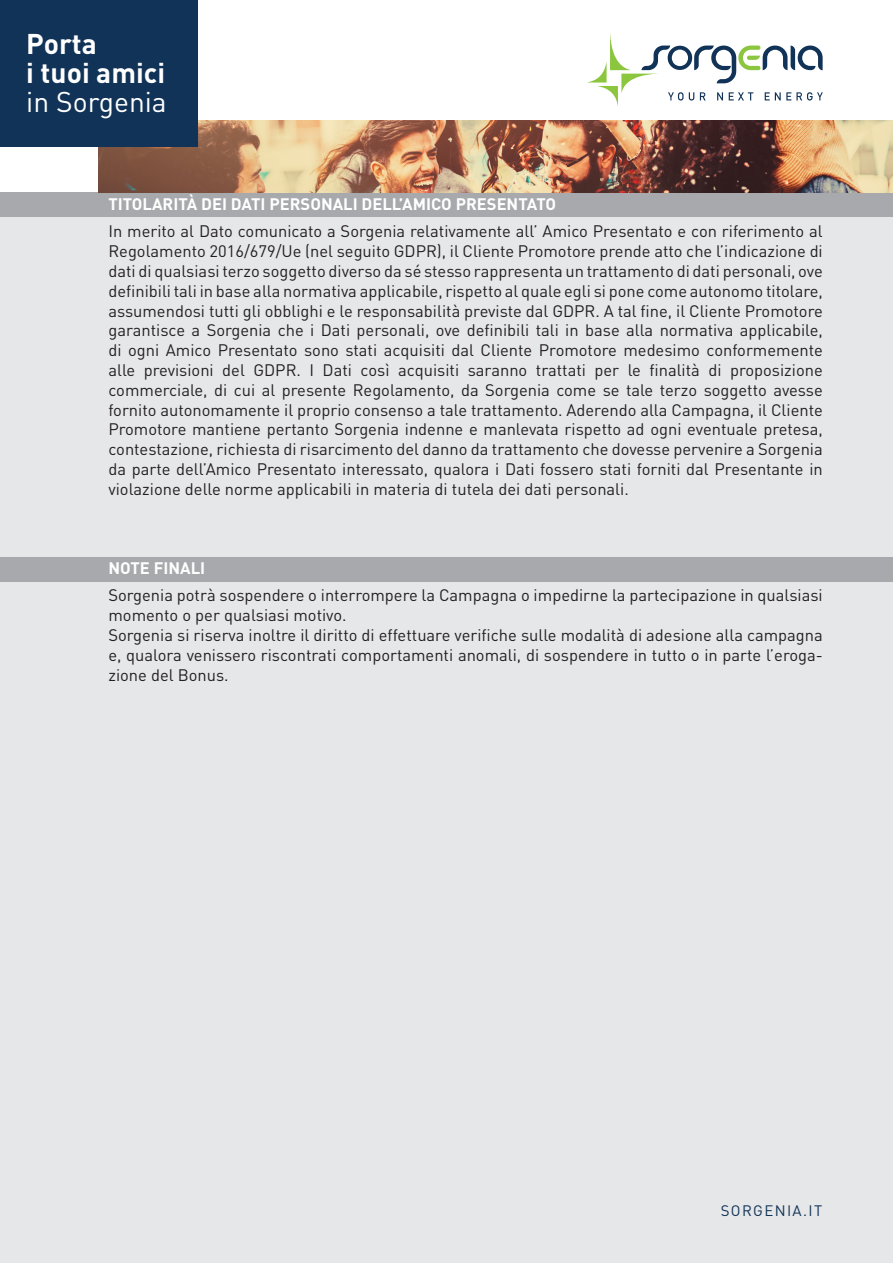
<style>
.page{position:relative;width:893px;height:1263px;background:#fff}
.page>*{position:absolute;margin:0;border:0;box-sizing:border-box;transform-origin:0 0}
.t1{font:700 28.2px "DIN";color:#fff}
.t2{font:28.2px "DIN";color:#fff}
.t3{font:16.5px/19.8px "DIN";color:#231f20;text-align:justify}
.t4{font:700 16.5px "DIN";color:#fff}
.t5{font:15px "DIN";letter-spacing:.09em;color:#113357}
</style>
<div class="page">
<div style="left:0;top:204px;width:893px;height:1059px;background:#e6e7e9"></div>
<div style="left:0;top:192px;width:893px;height:25px;background:#a8a9ad"></div>
<div style="left:0;top:558px;width:893px;height:24px;background:#a8a9ad"></div>
<img style="left:99px;top:120px;width:794px;height:72px">
<svg style="left:588px;top:34px;width:235px;height:72px"></svg>
<div style="left:0;top:0;width:198px;height:146px;background:#113357"></div>
<p class="t1" style="left:26px;top:25px;width:72px">Porta</p>
<p class="t1" style="left:26px;top:54px;width:140px">i tuoi amici</p>
<p class="t2" style="left:26px;top:84px;width:142px">in Sorgenia</p>
<p class="t4" style="left:108px;top:193px;width:449px">TITOLARITÀ DEI DATI PERSONALI DELL’AMICO PRESENTATO</p>
<p class="t3" style="left:108px;top:221px;width:716px">In merito al Dato comunicato a Sorgenia relativamente all’ Amico Presentato e con riferimento al Regolamento 2016/679/Ue (nel seguito GDPR), il Cliente Promotore prende atto che l’indicazione di dati di qualsiasi terzo soggetto diverso da sé stesso rappresenta un trattamento di dati personali, ove definibili tali in base alla normativa applicabile, rispetto al quale egli si pone come autonomo titolare, assumendosi tutti gli obblighi e le responsabilità previste dal GDPR. A tal fine, il Cliente Promotore garantisce a Sorgenia che i Dati personali, ove definibili tali in base alla normativa applicabile, di ogni Amico Presentato sono stati acquisiti dal Cliente Promotore medesimo conformemente alle previsioni del GDPR. I Dati così acquisiti saranno trattati per le finalità di proposizione commerciale, di cui al presente Regolamento, da Sorgenia come se tale terzo soggetto avesse fornito autonomamente il proprio consenso a tale trattamento. Aderendo alla Campagna, il Cliente Promotore mantiene pertanto Sorgenia indenne e manlevata rispetto ad ogni eventuale pretesa, contestazione, richiesta di risarcimento del danno da trattamento che dovesse pervenire a Sorgenia da parte dell’Amico Presentato interessato, qualora i Dati fossero stati forniti dal Presentante in violazione delle norme applicabili in materia di tutela dei dati personali.</p>
<p class="t4" style="left:108px;top:557px;width:98px">NOTE FINALI</p>
<p class="t3" style="left:108px;top:585px;width:716px">Sorgenia potrà sospendere o interrompere la Campagna o impedirne la partecipazione in qualsiasi momento o per qualsiasi motivo.</p>
<p class="t3" style="left:108px;top:625px;width:716px">Sorgenia si riserva inoltre il diritto di effettuare verifiche sulle modalità di adesione alla campagna e, qualora venissero riscontrati comportamenti anomali, di sospendere in tutto o in parte l’eroga&shy;zione del Bonus.</p>
<p class="t5" style="left:721px;top:1201px;width:103px">SORGENIA.IT</p>
</div>
